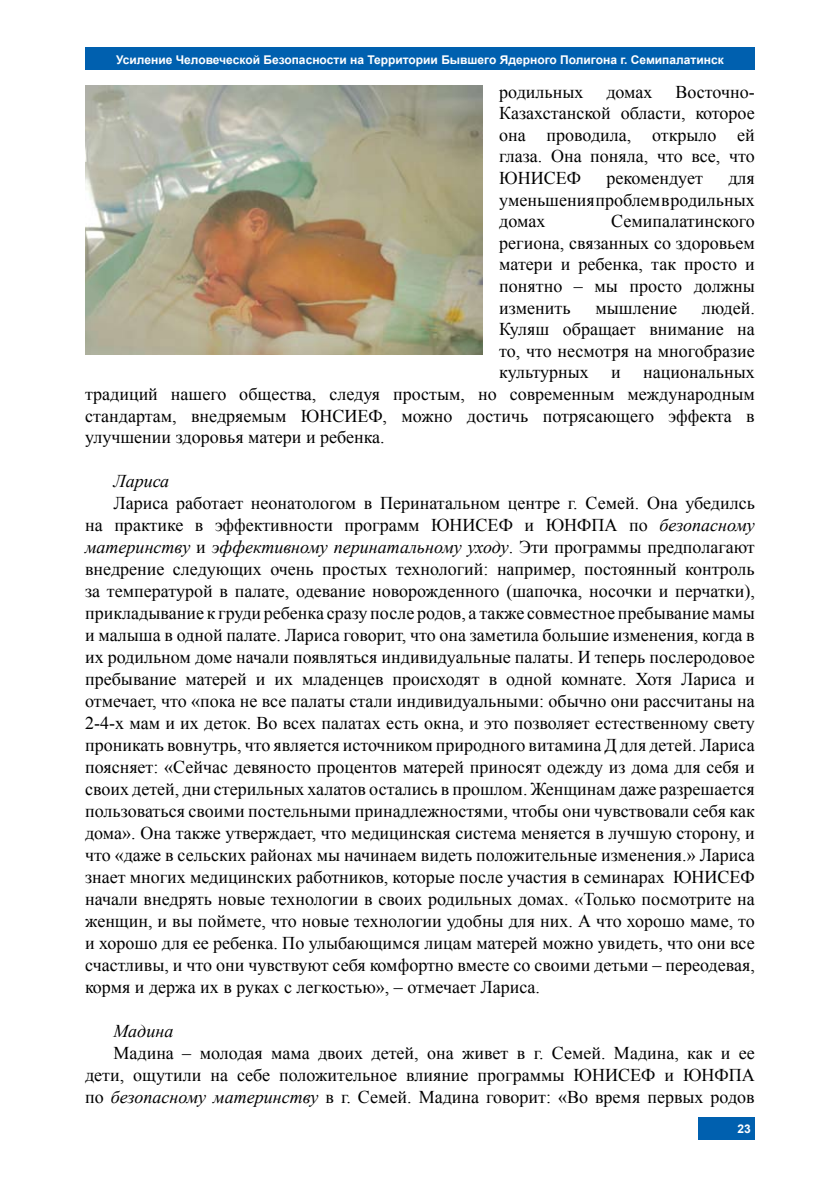
<style>
.page{position:relative;width:840px;height:1191px;background:#fff}
.page>*{position:absolute;margin:0;border:0;box-sizing:border-box;transform-origin:0 0}
.t1{font:18px/22px "Times New Roman";color:#000;text-align:justify}
.t2{font:italic 18px "Times New Roman";color:#000}
.t3{font:700 12px "Arial";color:#fff}
.s1{font-style:italic}
</style>
<div class="page">
<div style="left:85px;top:48px;width:669px;height:22px;background:#0060af"></div>
<div style="left:697px;top:1117px;width:57px;height:22px;background:#0060af"></div>
<img style="left:85px;top:85px;width:397px;height:269px">
<p class="t3" style="left:116px;top:52px;width:608px">Усиление Человеческой Безопасности на Территории Бывшего Ядерного Полигона г. Семипалатинск</p>
<p class="t1" style="left:499px;top:80px;width:257px;text-indent:176px">Восточно-Казахстанской области, которое она проводила, открыло ей глаза. Она поняла, что все, что ЮНИСЕФ</p>
<p class="t1" style="left:499px;top:80px;width:86px">родильных</p>
<p class="t1" style="left:606px;top:80px;width:48px">домах</p>
<p class="t1" style="left:606px;top:167px;width:98px">рекомендует</p>
<p class="t1" style="left:499px;top:167px;width:257px;text-indent:229px">для уменьшения проблем в родильных домах</p>
<p class="t1" style="left:499px;top:210px;width:257px;text-indent:112px">Семипалатинского региона, связанных со здоровьем матери и ребенка, так просто и понятно – мы просто должны изменить</p>
<p class="t1" style="left:595px;top:296px;width:83px">мышление</p>
<p class="t1" style="left:701px;top:296px;width:54px">людей.</p>
<p class="t1" style="left:499px;top:318px;width:257px">Куляш обращает внимание на</p>
<p class="t1" style="left:499px;top:339px;width:257px">то, что несмотря на многобразие</p>
<p class="t1" style="left:499px;top:361px;width:257px">культурных и национальных</p>
<p class="t1" style="left:85px;top:383px;width:670px">традиций нашего общества, следуя простым, но современным международным</p>
<p class="t1" style="left:85px;top:404px;width:670px">стандартам, внедряемым ЮНСИЕФ, можно достичь потрясающего эффекта в</p>
<p class="t1" style="left:85px;top:426px;width:301px">улучшении здоровья матери и ребенка.</p>
<p class="t2" style="left:113px;top:468px;width:57px">Лариса</p>
<p class="t1" style="left:85px;top:491px;width:671px;text-indent:28px">Лариса работает неонатологом в Перинатальном центре г. Семей. Она убедилсь на практике в эффективности программ ЮНИСЕФ и ЮНФПА по <span class="s1">безопасному материнству</span> и <span class="s1">эффективному перинатальному уходу</span>. Эти программы предполагают внедрение следующих очень простых технологий: например, постоянный контроль за температурой в палате, одевание новорожденного (шапочка, носочки и перчатки), прикладывание к груди ребенка сразу после родов, а также совместное пребывание мамы и малыша в одной палате. Лариса говорит, что она заметила большие изменения, когда в их родильном доме начали появляться индивидуальные палаты. И теперь послеродовое пребывание матерей и их младенцев происходят в одной комнате. Хотя Лариса и отмечает, что «пока не все палаты стали индивидуальными: обычно они рассчитаны на 2-4-х мам и их деток. Во всех палатах есть окна, и это позволяет естественному свету проникать вовнутрь, что является источником природного витамина Д для детей. Лариса поясняет: «Сейчас девяносто процентов матерей приносят одежду из дома для себя и своих детей, дни стерильных халатов остались в прошлом. Женщинам даже разрешается пользоваться своими постельными принадлежностями, чтобы они чувствовали себя как дома». Она также утверждает, что медицинская система меняется в лучшую сторону, и что «даже в сельских районах мы начинаем видеть положительные изменения.» Лариса знает многих медицинских работников, которые после участия в семинарах ЮНИСЕФ начали внедрять новые технологии в своих родильных домах. «Только посмотрите на женщин, и вы поймете, что новые технологии удобны для них. А что хорошо маме, то и хорошо для ее ребенка. По улыбающимся лицам матерей можно увидеть, что они все счастливы, и что они чувствуют себя комфортно вместе со своими детьми – переодевая, кормя и держа их в руках с легкостью», – отмечает Лариса.</p>
<p class="t2" style="left:113px;top:1018px;width:61px">Мадина</p>
<p class="t1" style="left:85px;top:1041px;width:670px;text-indent:28px">Мадина – молодая мама двоих детей, она живет в г. Семей. Мадина, как и ее дети, ощутили на себе положительное влияние программы ЮНИСЕФ и ЮНФПА по <span class="s1">безопасному материнству</span> в г. Семей. Мадина говорит: «Во время первых родов</p>
<p class="t3" style="left:737px;top:1120px;width:15px">23</p>
</div>
